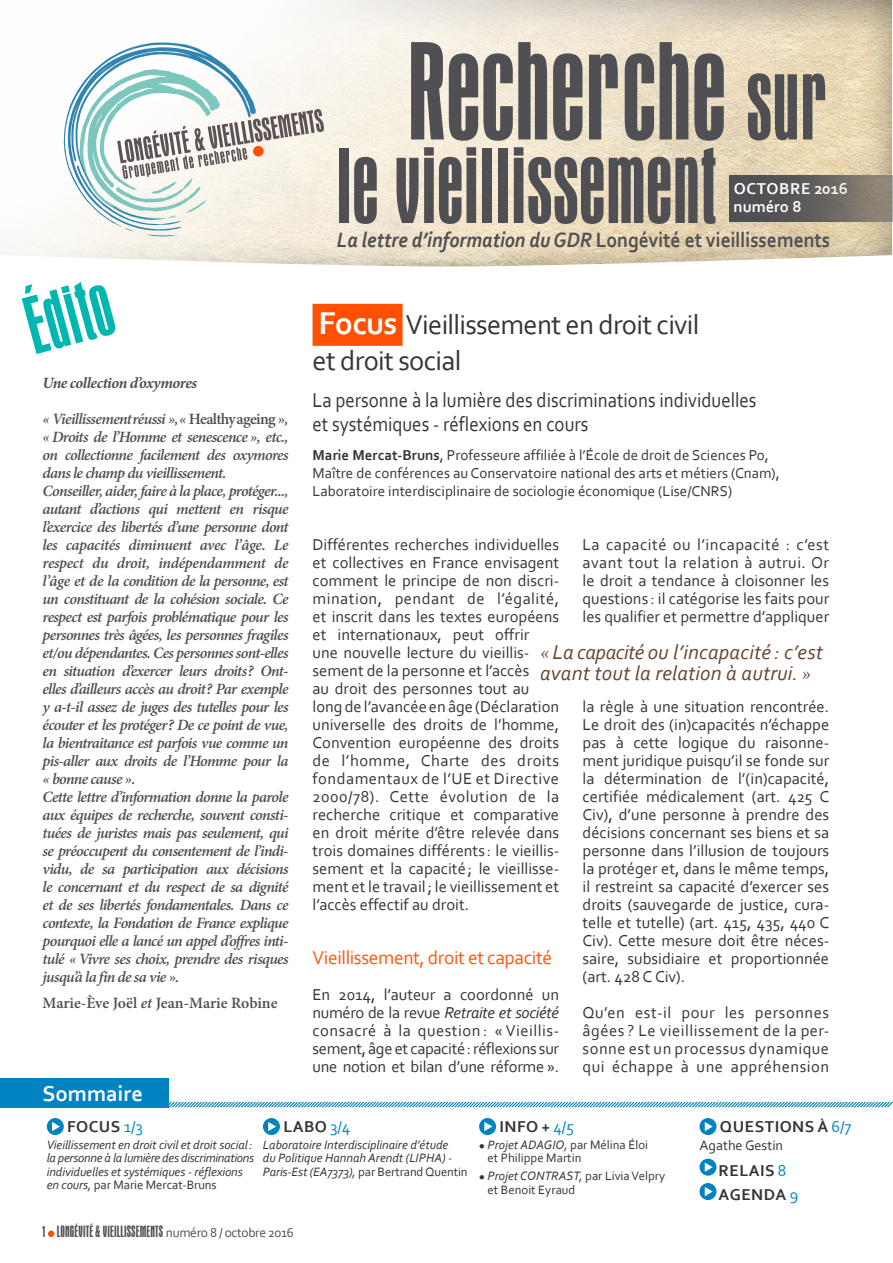
<style>
.page{position:relative;width:893px;height:1263px;background:#fff}
.page>*{position:absolute;margin:0;border:0;box-sizing:border-box;transform-origin:0 0}
.t1{font:condensed 142.5px "Aurora BT";letter-spacing:.005em;color:#504f53}
.t2{font:condensed 109.5px "Aurora BT";letter-spacing:.005em;color:#504f53}
.t3{font:condensed 84px "Aurora BT";color:#00b6b1}
.ARTICLE_Titre{font:28.5px/36px "Corbel";letter-spacing:-.025em;color:#373437}
.t4{font:700 22.5px "Corbel";color:#fff}
.t5{font:italic 700 21.75px "Corbel";color:#504f53;scale:.9 1}
.Sous-TITRE{font:21px/24px "Corbel";color:#373437;scale:.9 1}
.ARTICLE_citation{font:italic 21px/21px "Corbel";letter-spacing:.01em;color:#694732}
.ARTICLE_texte_couran{font:19.5px "Corbel";letter-spacing:-.02em;color:#ff5806}
.ARTICLE_texte_couran-2{font:16.5px/18px "Corbel";color:#373437;text-align:justify}
.SOMMAIRE_titre{font:700 16.5px "Corbel";letter-spacing:.03em;color:#373437}
.t6{font:condensed 16.5px "Aurora BT";letter-spacing:.01em;color:#504f53}
.t7{font:700 16.5px/18px "Corbel";color:#fff}
.EDITO__texte{font:italic 600 15.75px/18px "Minion Pro";letter-spacing:-.045em;color:#504f53;text-align:justify}
.EDITO__texte-2{font:600 15.75px "Minion Pro";letter-spacing:-.005em;color:#504f53}
.EDITO__texte-3{font:italic 700 15.75px "Minion Pro";letter-spacing:-.03em;color:#504f53}
.ARTICLE_auteurs{font:15px/18px "Corbel";color:#373437}
.SOMMAIRE_texte{font:14.25px "Corbel";color:#373437}
.SOMMAIRE_texte-2{font:italic 12.75px/13.5px "Corbel";letter-spacing:-.005em;color:#373437}
.SOMMAIRE_texte-3{font:12.75px/13.5px "Corbel";color:#373437}
.s1{font-style:normal}
.s2{font-style:italic}
.s3{font-size:109.5px}
.s4{font-weight:700;font-size:33px;color:#fff}
.s5{font-weight:700}
.s6{font-family:"Minion Pro";color:#6f5040}
.s7{font-weight:400;color:#0087c3}
.s8{font-family:"Corbel";font-stretch:normal;font-size:13.5px}
</style>
<div class="page">
<div style="left:0;top:0;width:893px;height:274px;background:#000;opacity:.5"></div>
<div style="left:729px;top:175px;width:164px;height:47px;background:linear-gradient(to right,#42434b,#8c8376)"></div>
<div style="left:313px;top:304px;width:90px;height:42px;background:#ff5000"></div>
<svg style="left:18px;top:270px;width:100px;height:4px"></svg>
<div style="left:47px;top:1118px;width:17px;height:17px;background:#0083c1;border-radius:50%"></div>
<svg style="left:52px;top:1122px;width:8px;height:9px"></svg>
<div style="left:263px;top:1118px;width:17px;height:17px;background:#0083c1;border-radius:50%"></div>
<svg style="left:268px;top:1122px;width:8px;height:9px"></svg>
<div style="left:479px;top:1118px;width:17px;height:17px;background:#0083c1;border-radius:50%"></div>
<svg style="left:484px;top:1122px;width:8px;height:9px"></svg>
<svg style="left:699px;top:1118px;width:17px;height:17px"></svg>
<svg style="left:705px;top:1122px;width:8px;height:9px"></svg>
<svg style="left:699px;top:1159px;width:17px;height:17px"></svg>
<svg style="left:705px;top:1162px;width:8px;height:10px"></svg>
<svg style="left:699px;top:1183px;width:17px;height:17px"></svg>
<svg style="left:705px;top:1187px;width:8px;height:9px"></svg>
<div style="left:0;top:1078px;width:168px;height:30px;background:#0083c1"></div>
<svg style="left:168px;top:1100px;width:725px;height:8px"></svg>
<svg style="left:64px;top:43px;width:260px;height:193px"></svg>
<div style="left:253px;top:146px;width:11px;height:11px;background:#ff5000;border-radius:50%"></div>
<div style="left:48px;top:1230px;width:6px;height:7px;background:#ff5000;border-radius:50%"></div>
<p class="t3" style="left:16px;top:285px;width:88px;rotate:-15deg">Édito</p>
<p class="EDITO__texte-3" style="left:43px;top:372px;width:156px">Une collection d’oxymores</p>
<p class="EDITO__texte" style="left:43px;top:410px;width:248px">« Vieillissement réussi », « <span class="s1">Healthy ageing</span> », « Droits de l’Homme et senescence », etc., on collectionne facilement des oxymores dans le champ du vieillissement.</p>
<p class="EDITO__texte" style="left:43px;top:482px;width:248px">Conseiller, aider, faire à la place, protéger..., autant d’actions qui mettent en risque l’exercice des libertés d’une personne dont les capacités diminuent avec l’âge. Le respect du droit, indépendamment de l’âge et de la condition de la personne, est un constituant de la cohésion sociale. Ce respect est parfois problématique pour les personnes très âgées, les personnes fragiles et/ou dépendantes. Ces personnes sont-elles en situation d’exercer leurs droits? Ont&shy;elles d’ailleurs accès au droit? Par exemple y a-t-il assez de juges des tutelles pour les écouter et les protéger? De ce point de vue, la bientraitance est parfois vue comme un pis-aller aux droits de l’Homme pour la « bonne cause ».</p>
<p class="EDITO__texte" style="left:43px;top:788px;width:248px">Cette lettre d’information donne la parole aux équipes de recherche, souvent consti&shy;tuées de juristes mais pas seulement, qui se préoccupent du consentement de l’indi&shy;vidu, de sa participation aux décisions le concernant et du respect de sa dignité et de ses libertés fondamentales. Dans ce contexte, la Fondation de France explique pourquoi elle a lancé un appel d’offres inti&shy;tulé « Vivre ses choix, prendre des risques jusqu’à la fin de sa vie ».</p>
<p class="EDITO__texte-2" style="left:43px;top:992px;width:237px">Marie-Ève Joël <span class="s2">et</span> Jean-Marie Robine</p>
<p class="t4" style="left:43px;top:1080px;width:102px">Sommaire</p>
<p class="t1" style="left:407px;top:17px;width:420px">Recherche <span class="s3">sur</span></p>
<p class="t2" style="left:337px;top:129px;width:381px">le vieillissement</p>
<p class="t5" style="left:337px;top:227px;width:550px">La lettre d’information du GDR <span class="s1">Longévité et vieillissements</span></p>
<p class="t7" style="left:733px;top:179px;width:116px">OCTOBRE 2016 numéro 8</p>
<p class="ARTICLE_Titre" style="left:313px;top:306px;width:388px"><span class="s4">Focus</span> Vieillissement en droit civil et droit social</p>
<p class="Sous-TITRE" style="left:313px;top:387px;width:495px">La personne à la lumière des discriminations individuelles et systémiques - réflexions en cours</p>
<p class="ARTICLE_auteurs" style="left:313px;top:445px;width:469px"><span class="s5">Marie Mercat-Bruns</span>, Professeure affiliée à l’École de droit de Sciences Po,<br>Maître de conférences au Conservatoire national des arts et métiers (Cnam),<br>Laboratoire interdisciplinaire de sociologie économique (Lise/CNRS)</p>
<p class="ARTICLE_texte_couran-2" style="left:313px;top:535px;width:248px;text-align:left">Différentes recherches individuelles et collectives en France envisagent comment le principe de non discri&shy;mination, pendant de l’égalité, et inscrit dans les textes européens et internationaux, peut offrir<br>une nouvelle lecture du vieillis&shy;sement de la personne et l’accès<br>au droit des personnes tout au long de l’avancée en âge (Déclaration universelle des droits de l’homme, Convention européenne des droits de l’homme, Charte des droits fondamentaux de l’UE et Directive 2000/78). Cette évolution de la recherche critique et comparative en droit mérite d’être relevée dans trois domaines différents: le vieillis&shy;sement et la capacité; le vieillisse&shy;ment et le travail; le vieillissement et l’accès effectif au droit.</p>
<p class="ARTICLE_texte_couran" style="left:313px;top:945px;width:241px">Vieillissement, droit et capacité</p>
<p class="ARTICLE_texte_couran-2" style="left:313px;top:985px;width:248px">En 2014, l’auteur a coordonné un numéro de la revue <span class="s2">Retraite et société </span>consacré à la question : « Vieillis&shy;sement, âge et capacité: réflexions sur une notion et bilan d’une réforme ».</p>
<p class="ARTICLE_texte_couran-2" style="left:583px;top:535px;width:248px">La capacité ou l’incapacité : c’est avant tout la relation à autrui. Or le droit a tendance à cloisonner les questions : il catégorise les faits pour les qualifier et permettre d’appliquer</p>
<p class="ARTICLE_citation" style="left:540px;top:641px;width:285px"><span class="s6">«</span> La capacité ou l’incapacité : c’est avant tout la relation à autrui. <span class="s6">»</span></p>
<p class="ARTICLE_texte_couran-2" style="left:583px;top:697px;width:248px">la règle à une situation rencontrée.<br>Le droit des (in)capacités n’échappe pas à cette logique du raisonne&shy;ment juridique puisqu’il se fonde sur la détermination de l’(in)capacité, certifiée médicalement (art. 425 C Civ), d’une personne à prendre des décisions concernant ses biens et sa personne dans l’illusion de toujours la protéger et, dans le même temps, il restreint sa capacité d’exercer ses droits (sauvegarde de justice, cura&shy;telle et tutelle) (art. 415, 435, 440 C Civ). Cette mesure doit être néces&shy;saire, subsidiaire et proportionnée (art. 428 C Civ).</p>
<p class="ARTICLE_texte_couran-2" style="left:583px;top:1003px;width:248px">Qu’en est-il pour les personnes âgées ? Le vieillissement de la per&shy;sonne est un processus dynamique qui échappe à une appréhension</p>
<p class="SOMMAIRE_titre" style="left:67px;top:1116px;width:77px">FOCUS <span class="s7">1/3</span></p>
<p class="SOMMAIRE_texte-2" style="left:47px;top:1137px;width:209px">Vieillissement en droit civil et droit social: la personne à la lumière des discriminations individuelles et systémiques - réflexions en cours, <span class="s1">par Marie Mercat-Bruns</span></p>
<p class="SOMMAIRE_titre" style="left:283px;top:1116px;width:69px">LABO <span class="s7">3/4</span></p>
<p class="SOMMAIRE_texte-2" style="left:263px;top:1137px;width:206px">Laboratoire Interdisciplinaire d’étude<br>du Politique Hannah Arendt (LIPHA) -<br>Paris-Est (EA7373), <span class="s1">par Bertrand Quentin</span></p>
<p class="t6" style="left:43px;top:1223px;width:253px">1 LONGÉVITÉ &amp; VIEILLISSEMENTS <span class="s8">numéro 8 / octobre 2016</span></p>
<p class="SOMMAIRE_titre" style="left:499px;top:1116px;width:76px">INFO + <span class="s7">4/5</span></p>
<p class="SOMMAIRE_texte-3" style="left:488px;top:1137px;width:162px;text-indent:-9px">● <span class="s2">Projet ADAGIO,</span> par Mélina Éloi et Philippe Martin</p>
<p class="SOMMAIRE_texte-3" style="left:488px;top:1169px;width:179px;text-indent:-9px">● <span class="s2">Projet CONTRAST,</span> par Livia Velpry et Benoit Eyraud</p>
<p class="SOMMAIRE_titre" style="left:720px;top:1116px;width:133px">QUESTIONS À <span class="s7">6/7</span></p>
<p class="SOMMAIRE_texte" style="left:699px;top:1137px;width:85px">Agathe Gestin</p>
<p class="SOMMAIRE_titre" style="left:719px;top:1160px;width:69px">RELAIS <span class="s7">8</span></p>
<p class="SOMMAIRE_titre" style="left:719px;top:1184px;width:81px">AGENDA <span class="s7">9</span></p>
</div>
